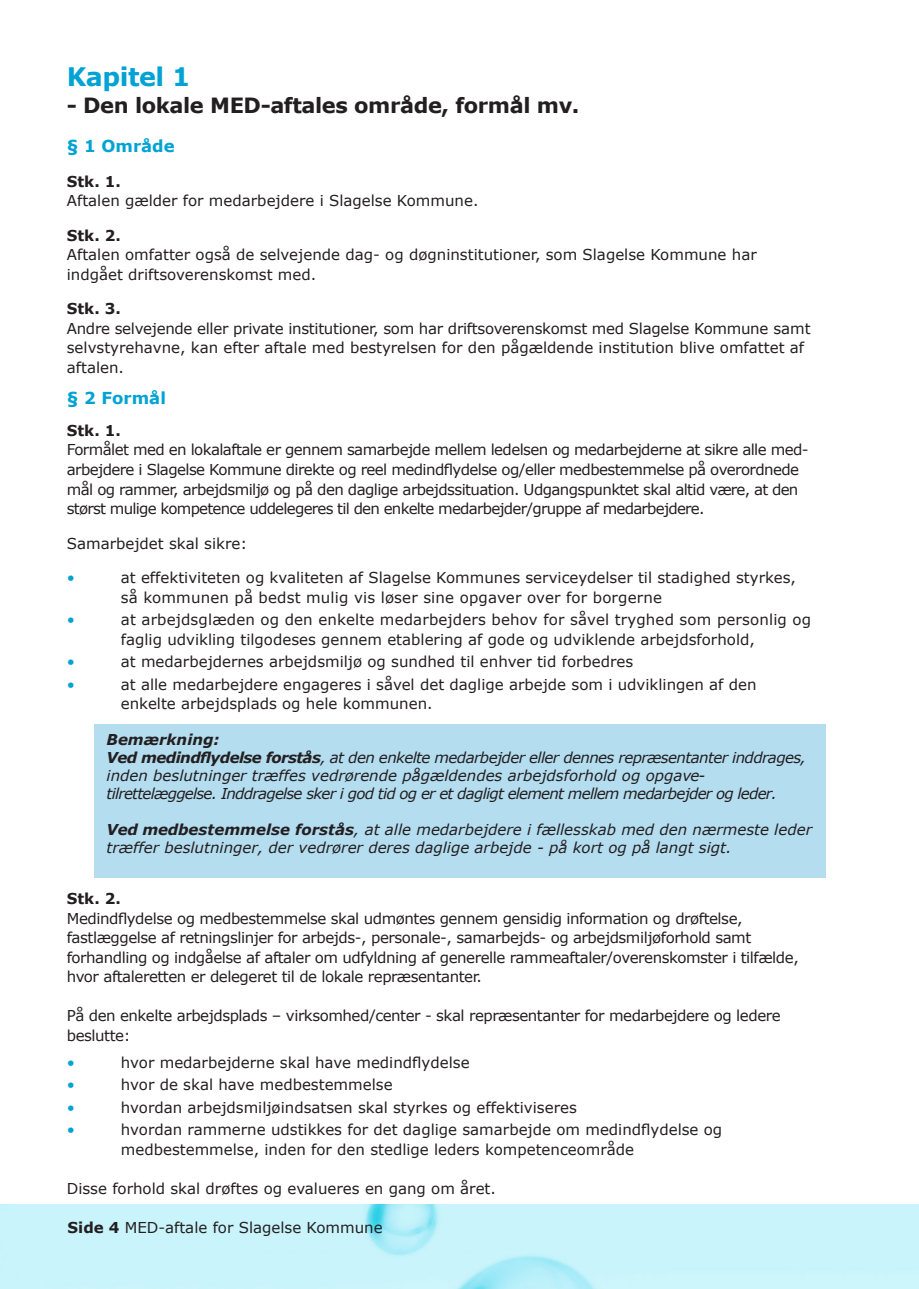
<style>
.page{position:relative;width:919px;height:1289px;background:#fff}
.page>*{position:absolute;margin:0;border:0;box-sizing:border-box;transform-origin:0 0}
.t1{font:700 25.5px "Verdana";letter-spacing:-.02em;color:#00a3d4}
.t2{font:700 21px "Verdana";letter-spacing:-.02em;color:#231f20}
.t3{font:700 16.5px "Verdana";color:#00a3d4}
.t4{font:15px/19.5px "Verdana";color:#231f20}
.t5{font:15px/19.5px "Verdana";letter-spacing:-.03em;color:#231f20}
.t6{font:15px/19.5px "Verdana";letter-spacing:-.04em;color:#231f20}
.t7{font:italic 15px/18px "Verdana";color:#231f20}
.t8{font:italic 15px "Verdana";letter-spacing:-.05em;color:#231f20}
.t9{font:italic 15px "Verdana";letter-spacing:-.04em;color:#231f20}
.t10{font:700 15px "Verdana";color:#231f20}
.t11{font:italic 700 15px "Verdana";color:#231f20}
.t12{font:15px "Verdana";color:#00a3d4}
.s1{font-weight:700}
</style>
<div class="page">
<div style="left:95px;top:724px;width:730px;height:153px;background:#b4ddf0"></div>
<img style="left:0;top:1204px;width:918px;height:84px">
<h2 class="t1" style="left:67px;top:59px;width:125px">Kapitel 1</h2>
<h3 class="t2" style="left:67px;top:91px;width:514px">- Den lokale MED-aftales område, formål mv.</h3>
<h4 class="t3" style="left:67px;top:135px;width:109px">§ 1 Område</h4>
<p class="t10" style="left:67px;top:171px;width:56px">Stk. 1.</p>
<p class="t4" style="left:67px;top:191px;width:413px">Aftalen gælder for medarbejdere i Slagelse Kommune.</p>
<p class="t10" style="left:67px;top:225px;width:56px">Stk. 2.</p>
<p class="t4" style="left:67px;top:245px;width:691px">Aftalen omfatter også de selvejende dag- og døgninstitutioner, som Slagelse Kommune har indgået driftsoverenskomst med.</p>
<p class="t10" style="left:67px;top:298px;width:56px">Stk. 3.</p>
<p class="t4" style="left:67px;top:318px;width:745px">Andre selvejende eller private institutioner, som har driftsoverenskomst med Slagelse Kommune samt selvstyrehavne, kan efter aftale med bestyrelsen for den pågældende institution blive omfattet af</p>
<p class="t4" style="left:67px;top:357px;width:59px">aftalen.</p>
<p class="t3" style="left:67px;top:387px;width:101px">§ 2 Formål</p>
<p class="t10" style="left:67px;top:420px;width:56px">Stk. 1.</p>
<p class="t6" style="left:67px;top:440px;width:743px">Formålet med en lokalaftale er gennem samarbejde mellem ledelsen og medarbejderne at sikre alle med&shy;arbejdere i Slagelse Kommune direkte og reel medindflydelse og/eller medbestemmelse på overordnede mål og rammer, arbejdsmiljø og på den daglige arbejdssituation. Udgangspunktet skal altid være, at den størst mulige kompetence uddelegeres til den enkelte medarbejder/gruppe af medarbejdere.</p>
<p class="t4" style="left:67px;top:533px;width:182px">Samarbejdet skal sikre:</p>
<p class="t12" style="left:67px;top:567px;width:10px">•</p>
<p class="t4" style="left:121px;top:567px;width:676px">at effektiviteten og kvaliteten af Slagelse Kommunes serviceydelser til stadighed styrkes, så kommunen på bedst mulig vis løser sine opgaver over for borgerne</p>
<p class="t12" style="left:67px;top:609px;width:10px">•</p>
<p class="t4" style="left:121px;top:609px;width:691px">at arbejdsglæden og den enkelte medarbejders behov for såvel tryghed som personlig og faglig udvikling tilgodeses gennem etablering af gode og udviklende arbejdsforhold,</p>
<p class="t12" style="left:67px;top:651px;width:10px">•</p>
<p class="t4" style="left:121px;top:651px;width:514px">at medarbejdernes arbejdsmiljø og sundhed til enhver tid forbedres</p>
<p class="t12" style="left:67px;top:673px;width:10px">•</p>
<p class="t4" style="left:121px;top:674px;width:637px">at alle medarbejdere engageres i såvel det daglige arbejde som i udviklingen af den enkelte arbejdsplads og hele kommunen.</p>
<h5 class="t11" style="left:107px;top:728px;width:115px">Bemærkning:</h5>
<p class="t9" style="left:107px;top:746px;width:701px"><span class="s1">Ved medindflydelse forstås</span>, at den enkelte medarbejder eller dennes repræsentanter inddrages,</p>
<p class="t7" style="left:107px;top:766px;width:600px">inden beslutninger træffes vedrørende pågældendes arbejdsforhold og opgave-</p>
<p class="t8" style="left:107px;top:782px;width:672px">tilrettelæggelse. Inddragelse sker i god tid og er et dagligt element mellem medarbejder og leder.</p>
<p class="t7" style="left:107px;top:820px;width:707px"><span class="s1">Ved medbestemmelse forstås</span>, at alle medarbejdere i fællesskab med den nærmeste leder træffer beslutninger, der vedrører deres daglige arbejde - på kort og på langt sigt.</p>
<p class="t10" style="left:67px;top:888px;width:56px">Stk. 2.</p>
<p class="t5" style="left:67px;top:908px;width:733px">Medindflydelse og medbestemmelse skal udmøntes gennem gensidig information og drøftelse, fastlæggelse af retningslinjer for arbejds-, personale-, samarbejds- og arbejdsmiljøforhold samt forhandling og indgåelse af aftaler om udfyldning af generelle rammeaftaler/overenskomster i tilfælde, hvor aftaleretten er delegeret til de lokale repræsentanter.</p>
<p class="t5" style="left:67px;top:1005px;width:715px">På den enkelte arbejdsplads – virksomhed/center - skal repræsentanter for medarbejdere og ledere beslutte:</p>
<p class="t12" style="left:67px;top:1051px;width:10px">•</p>
<p class="t4" style="left:121px;top:1052px;width:350px">hvor medarbejderne skal have medindflydelse</p>
<p class="t12" style="left:67px;top:1074px;width:10px">•</p>
<p class="t4" style="left:121px;top:1074px;width:273px">hvor de skal have medbestemmelse</p>
<p class="t12" style="left:67px;top:1096px;width:10px">•</p>
<p class="t4" style="left:121px;top:1097px;width:457px">hvordan arbejdsmiljøindsatsen skal styrkes og effektiviseres</p>
<p class="t12" style="left:67px;top:1119px;width:10px">•</p>
<p class="t4" style="left:121px;top:1119px;width:603px">hvordan rammerne udstikkes for det daglige samarbejde om medindflydelse og medbestemmelse, inden for den stedlige leders kompetenceområde</p>
<p class="t4" style="left:67px;top:1178px;width:430px">Disse forhold skal drøftes og evalueres en gang om året.</p>
<p class="t4" style="left:68px;top:1217px;width:316px"><span class="s1">Side 4</span> MED-aftale for Slagelse Kommune</p>
</div>
